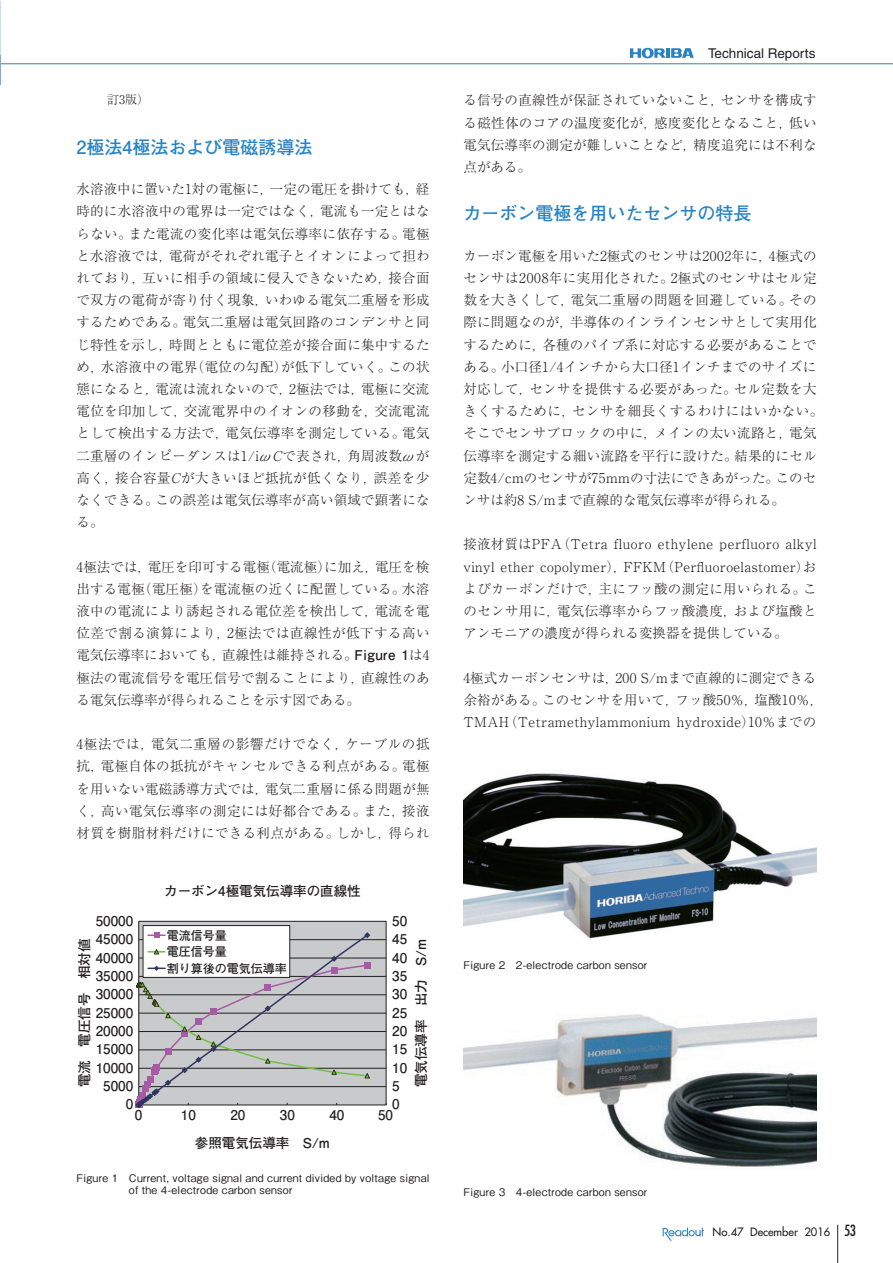
<style>
.page{position:relative;width:893px;height:1263px;background:#fff}
.page>*{position:absolute;margin:0;border:0;box-sizing:border-box;transform-origin:0 0}
.t1{font:700 18px "Futo Go B101 Pro";color:#2783c5}
.t2{font:300 13.5px/22.2px "Ryumin Pro";letter-spacing:.015em;color:#231f20;text-align:justify}
.t3{font:700 13.5px/18.3px "Futo Go B101 Pro";color:#231f20}
.t4{font:13.5px "Helvetica LT Std";color:#231f20}
.t5{font:700 12px/16.5px "Futo Go B101 Pro";color:#231f20}
.t6{font:300 12px "Ryumin Pro";color:#231f20}
.t7{font:11.25px "Futura";color:#231f20}
.t8{font:500 10.5px/12.3px "Gothic BBB Pro";letter-spacing:.03em;color:#231f20}
.s1{font-style:italic}
.s2{font-family:"Futo Go B101 Pro";font-weight:700}
.s3{font-stretch:condensed;font-size:15px}
</style>
<div class="page">
<hr style="left:0;top:63px;width:893px;height:1px;background:#2783c5">
<hr style="left:837px;top:1225px;width:1px;height:38px;background:#231f20">
<svg style="left:663px;top:1227px;width:41px;height:14px"></svg>
<svg style="left:630px;top:48px;width:64px;height:10px"></svg>
<div style="left:139px;top:921px;width:247px;height:184px;background:#c9cacc"></div>
<hr style="left:139px;top:1086px;width:247px;height:1px;background:#231f20">
<hr style="left:139px;top:1068px;width:247px;height:1px;background:#231f20">
<hr style="left:139px;top:1049px;width:247px;height:1px;background:#231f20">
<hr style="left:139px;top:1031px;width:247px;height:1px;background:#231f20">
<hr style="left:139px;top:1013px;width:247px;height:1px;background:#231f20">
<hr style="left:139px;top:994px;width:247px;height:1px;background:#231f20">
<hr style="left:139px;top:976px;width:247px;height:1px;background:#231f20">
<hr style="left:139px;top:958px;width:247px;height:1px;background:#231f20">
<hr style="left:139px;top:939px;width:247px;height:1px;background:#231f20">
<div style="left:143px;top:925px;width:147px;height:52px;background:#fff"></div>
<div style="left:143px;top:925px;width:147px;height:53px;border:1px solid #231f20"></div>
<svg style="left:135px;top:932px;width:236px;height:176px"></svg>
<img style="left:463px;top:1014px;width:353px;height:153px">
<img style="left:463px;top:773px;width:353px;height:166px">
<p class="t6" style="left:107px;top:90px;width:43px">訂3版）</p>
<h1 class="t1" style="left:77px;top:133px;width:238px">2極法4極法および電磁誘導法</h1>
<p class="t2" style="left:77px;top:177px;width:355px">水溶液中に置いた1対の電極に，一定の電圧を掛けても，経時的に水溶液中の電界は一定ではなく，電流も一定とはならない。また電流の変化率は電気伝導率に依存する。電極と水溶液では，電荷がそれぞれ電子とイオンによって担われており，互いに相手の領域に侵入できないため，接合面で双方の電荷が寄り付く現象，いわゆる電気二重層を形成するためである。電気二重層は電気回路のコンデンサと同じ特性を示し，時間とともに電位差が接合面に集中するため，水溶液中の電界（電位の勾配）が低下していく。この状態になると，電流は流れないので，2極法では，電極に交流電位を印加して，交流電界中のイオンの移動を，交流電流として検出する方法で，電気伝導率を測定している。電気二重層のインピーダンスは1/i<span class="s1">ω</span>Cで表され，角周波数<span class="s1">ω</span>が高く，接合容量Cが大きいほど抵抗が低くなり，誤差を少なくできる。この誤差は電気伝導率が高い領域で顕著になる。</p>
<p class="t2" style="left:77px;top:554px;width:355px">4極法では，電圧を印可する電極（電流極）に加え，電圧を検出する電極（電圧極）を電流極の近くに配置している。水溶液中の電流により誘起される電位差を検出して，電流を電位差で割る演算により，2極法では直線性が低下する高い電気伝導率においても，直線性は維持される。<span class="s2">Figure 1</span>は4極法の電流信号を電圧信号で割ることにより，直線性のある電気伝導率が得られることを示す図である。</p>
<p class="t2" style="left:77px;top:732px;width:355px">4極法では，電気二重層の影響だけでなく，ケーブルの抵抗，電極自体の抵抗がキャンセルできる利点がある。電極を用いない電磁誘導方式では，電気二重層に係る問題が無く，高い電気伝導率の測定には好都合である。また，接液材質を樹脂材料だけにできる利点がある。しかし，得られ</p>
<p class="t3" style="left:164px;top:880px;width:198px">カーボン4極電気伝導率の直線性</p>
<p class="t3" style="left:96px;top:910px;width:39px;text-align:right">50000<br>45000<br>40000<br>35000<br>30000<br>25000<br>20000<br>15000<br>10000<br>5000<br>0</p>
<p class="t3" style="left:392px;top:910px;width:17px">50<br>45<br>40<br>35<br>30<br>25<br>20<br>15<br>10<br>5<br>0</p>
<p class="t5" style="left:167px;top:925px;width:121px">電流信号量<br>電圧信号量<br>割り算後の電気伝導率</p>
<p class="t3" style="left:73px;top:1087px;width:150px;rotate:-90deg">電流　電圧信号　相対値</p>
<p class="t3" style="left:410px;top:1087px;width:150px;rotate:-90deg">電気伝導率　出力　S/m</p>
<p class="t3" style="left:135px;top:1103px;width:9px">0</p>
<p class="t3" style="left:181px;top:1103px;width:17px">10</p>
<p class="t3" style="left:230px;top:1103px;width:17px">20</p>
<p class="t3" style="left:280px;top:1103px;width:17px">30</p>
<p class="t3" style="left:329px;top:1103px;width:17px">40</p>
<p class="t3" style="left:378px;top:1103px;width:17px">50</p>
<p class="t3" style="left:195px;top:1132px;width:136px">参照電気伝導率　S/m</p>
<p class="t8" style="left:129px;top:1170px;width:302px;text-indent:-52px">Figure 1 Current, voltage signal and current divided by voltage signal of the 4-electrode carbon sensor</p>
<p class="t4" style="left:708px;top:45px;width:109px">Technical Reports</p>
<p class="t2" style="left:463px;top:88px;width:355px">る信号の直線性が保証されていないこと，センサを構成する磁性体のコアの温度変化が，感度変化となること，低い電気伝導率の測定が難しいことなど，精度追究には不利な点がある。</p>
<h1 class="t1" style="left:463px;top:199px;width:289px">カーボン電極を用いたセンサの特長</h1>
<p class="t2" style="left:463px;top:244px;width:361px;text-align:left">カーボン電極を用いた2極式のセンサは2002年に，4極式のセンサは2008年に実用化された。2極式のセンサはセル定数を大きくして，電気二重層の問題を回避している。その際に問題なのが，半導体のインラインセンサとして実用化するために，各種のパイプ系に対応する必要があることである。小口径1/4インチから大口径1インチまでのサイズに対応して，センサを提供する必要があった。セル定数を大きくするために，センサを細長くするわけにはいかない。そこでセンサブロックの中に，メインの太い流路と，電気伝導率を測定する細い流路を平行に設けた。結果的にセル定数4/cmのセンサが75mmの寸法にできあがった。このセンサは約8 S/mまで直線的な電気伝導率が得られる。</p>
<p class="t2" style="left:463px;top:532px;width:355px">接液材質はPFA（Tetra fluoro ethylene perfluoro alkyl vinyl ether copolymer），FFKM（Perfluoroelastomer）およびカーボンだけで，主にフッ酸の測定に用いられる。このセンサ用に，電気伝導率からフッ酸濃度，および塩酸とアンモニアの濃度が得られる変換器を提供している。</p>
<p class="t2" style="left:463px;top:665px;width:361px;text-align:left">4極式カーボンセンサは，200 S/mまで直線的に測定できる余裕がある。このセンサを用いて，フッ酸50％，塩酸10％，<br>TMAH（Tetramethylammonium hydroxide）10％までの</p>
<p class="t8" style="left:463px;top:957px;width:185px">Figure 2 2-electrode carbon sensor</p>
<p class="t8" style="left:463px;top:1184px;width:185px">Figure 3 4-electrode carbon sensor</p>
<p class="t7" style="left:712px;top:1225px;width:145px">No.47 December 2016 <span class="s3">53</span></p>
</div>
